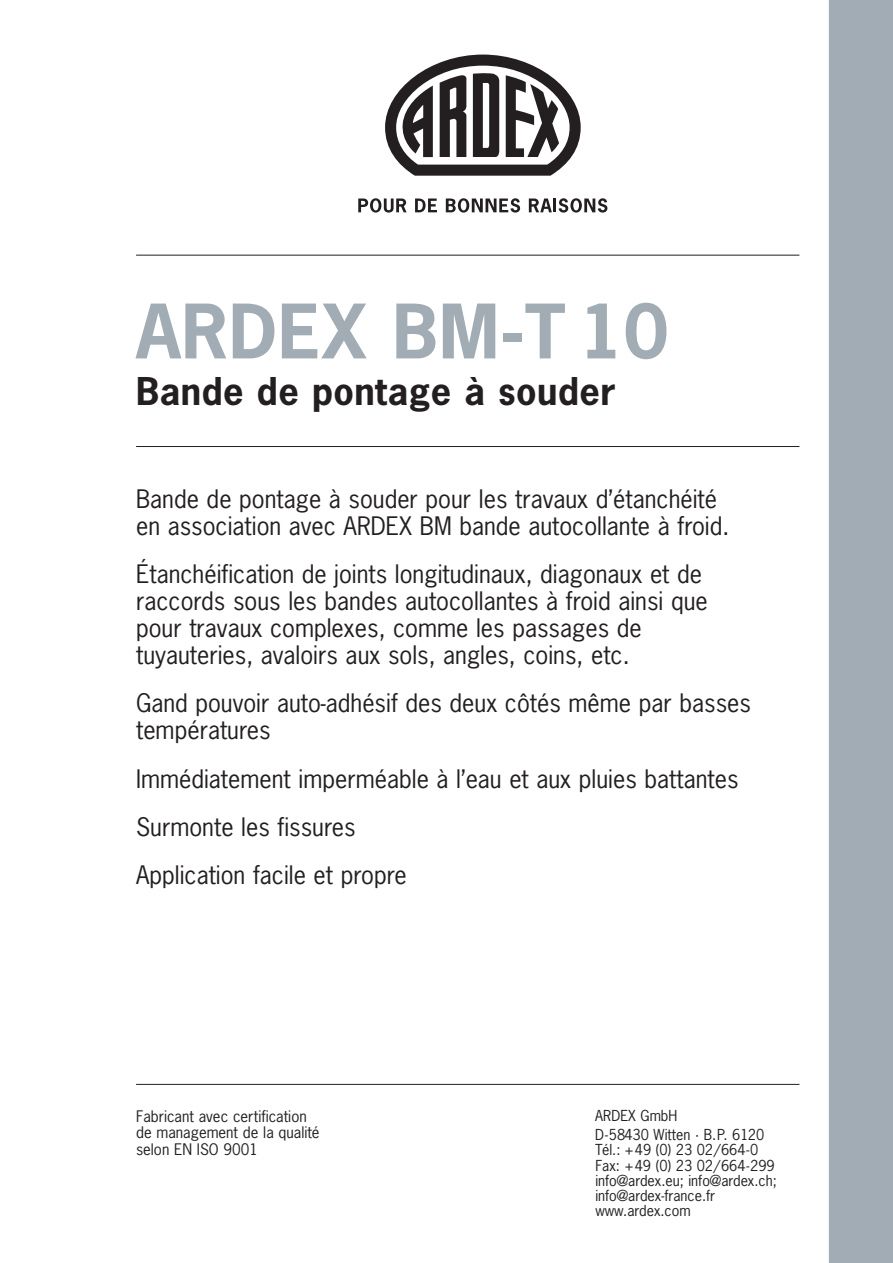
<style>
.page{position:relative;width:893px;height:1263px;background:#fff}
.page>*{position:absolute;margin:0;border:0;box-sizing:border-box;transform-origin:0 0}
.t1{font:700 70.5px "News Gothic";letter-spacing:.01em;color:#a1acb4}
.t2{font:700 36px "News Gothic";letter-spacing:.01em;color:#231f20}
.t3{font:24px/27px "News Gothic";color:#231f20}
.t4{font:15px/16.5px "News Gothic";color:#231f20}
.t5{font:14.25px/15px "News Gothic";color:#231f20}
</style>
<div class="page">
<div style="left:829px;top:0;width:64px;height:1263px;background:#a1acb4"></div>
<hr style="left:136px;top:1084px;width:663px;height:1px;background:#231f20">
<hr style="left:136px;top:255px;width:663px;height:1px;background:#231f20">
<hr style="left:136px;top:446px;width:663px;height:1px;background:#231f20">
<svg style="left:385px;top:55px;width:196px;height:121px"></svg>
<svg style="left:358px;top:198px;width:49px;height:15px"></svg>
<svg style="left:415px;top:198px;width:22px;height:14px"></svg>
<svg style="left:446px;top:198px;width:74px;height:15px"></svg>
<svg style="left:529px;top:198px;width:23px;height:14px"></svg>
<hr style="left:553px;top:198px;width:3px;height:14px;background:#231f20">
<svg style="left:559px;top:198px;width:48px;height:15px"></svg>
<h1 class="t1" style="left:136px;top:293px;width:533px">ARDEX BM-T 10</h1>
<h2 class="t2" style="left:136px;top:372px;width:481px">Bande de pontage à souder</h2>
<p class="t3" style="left:136px;top:486px;width:595px">Bande de pontage à souder pour les travaux d’étanchéité en association avec ARDEX BM bande autocollante à froid.</p>
<p class="t3" style="left:136px;top:561px;width:573px">Étanchéification de joints longitudinaux, diagonaux et de raccords sous les bandes autocollantes à froid ainsi que pour travaux complexes, comme les passages de tuyauteries, avaloirs aux sols, angles, coins, etc.</p>
<p class="t3" style="left:136px;top:690px;width:616px">Gand pouvoir auto-adhésif des deux côtés même par basses températures</p>
<p class="t3" style="left:136px;top:755px;width:604px;line-height:48.3px">Immédiatement imperméable à l’eau et aux pluies battantes<br>Surmonte les fissures<br>Application facile et propre</p>
<p class="t4" style="left:136px;top:1108px;width:185px">Fabricant avec certification de management de la qualité selon EN ISO 9001</p>
<p class="t5" style="left:595px;top:1106px;width:170px;line-height:19.5px">ARDEX GmbH<br>D-58430 Witten · B.P. 6120</p>
<p class="t5" style="left:595px;top:1143px;width:183px">Tél.: +49 (0) 23 02/664-0<br>Fax: +49 (0) 23 02/664-299 info@ardex.eu; info@ardex.ch; info@ardex-france.fr www.ardex.com</p>
</div>
